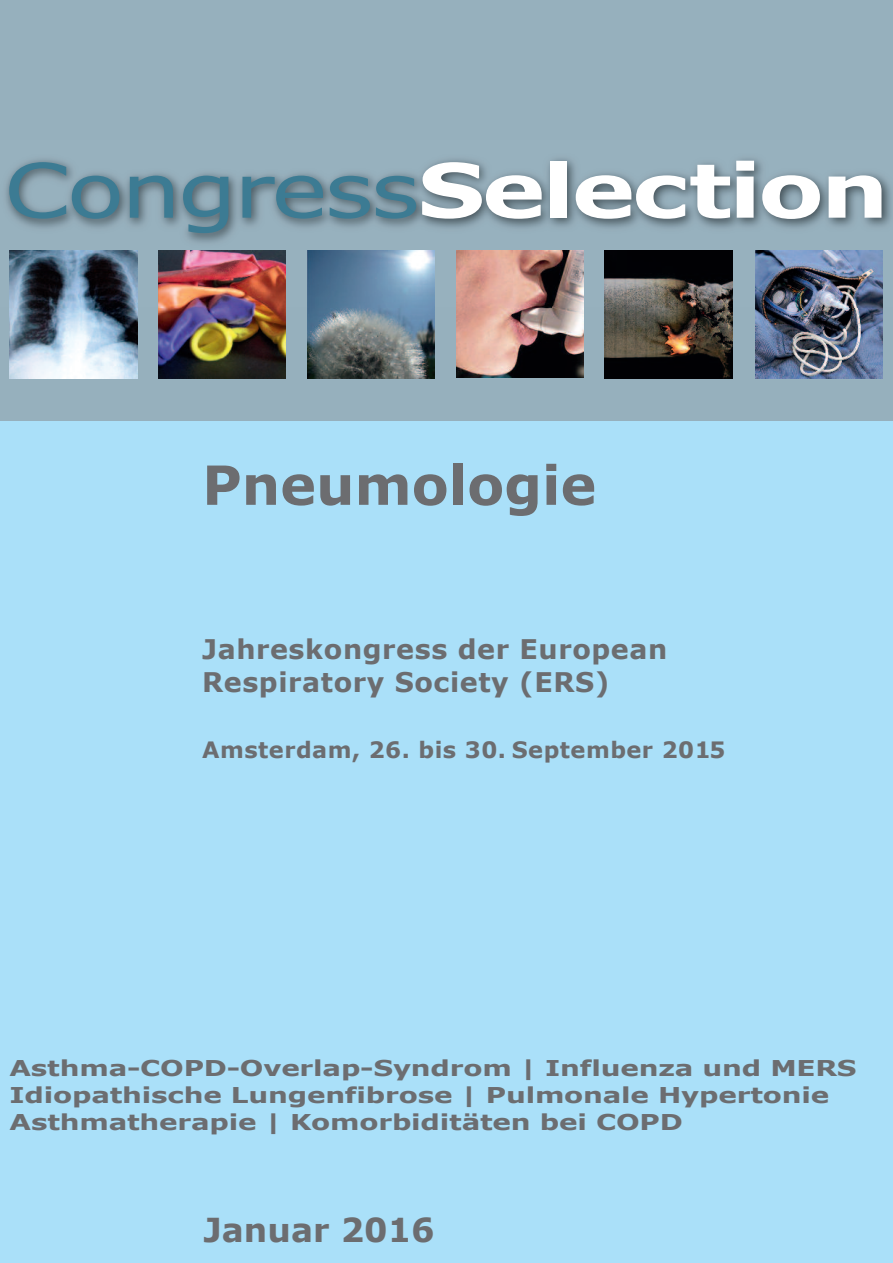
<style>
.page{position:relative;width:893px;height:1263px;background:#fff}
.page>*{position:absolute;margin:0;border:0;box-sizing:border-box;transform-origin:0 0}
.t1{font:700 75px "Verdana";letter-spacing:-.035em;color:#fff;scale:1.28 1}
.t2{font:700 54px "Verdana";color:#6c6d70}
.t3{font:700 33px "Verdana";color:#6c6d70}
.t4{font:700 27px/33px "Verdana";letter-spacing:.02em;color:#6c6d70}
.t5{font:700 22.5px "Verdana";letter-spacing:.02em;color:#6c6d70}
.t6{font:700 21.75px/27.2px "Verdana";letter-spacing:-.005em;color:#6c6d70;scale:1.28 1}
.s1{font-weight:400;color:#3c7b93}
</style>
<div class="page">
<div style="left:0;top:398px;width:893px;height:865px;background:#aae0f9"></div>
<div style="left:0;top:0;width:893px;height:421px;background:#96b0bd"></div>
<img style="left:10px;top:308px;width:127px;height:70px">
<img style="left:158px;top:308px;width:128px;height:70px">
<img style="left:307px;top:308px;width:128px;height:70px">
<img style="left:456px;top:308px;width:128px;height:70px">
<img style="left:605px;top:308px;width:127px;height:70px">
<img style="left:755px;top:308px;width:128px;height:70px">
<img style="left:6px;top:158px;width:885px;height:150px">
<img style="left:10px;top:250px;width:127px;height:58px">
<img style="left:158px;top:250px;width:128px;height:58px">
<img style="left:435px;top:250px;width:1px;height:58px">
<img style="left:307px;top:250px;width:128px;height:58px">
<img style="left:456px;top:250px;width:128px;height:58px">
<img style="left:605px;top:250px;width:127px;height:58px">
<img style="left:755px;top:250px;width:128px;height:58px">
<h1 class="t1" style="left:4px;top:142px;width:693px"><span class="s1">Congress</span>Selection</h1>
<h2 class="t2" style="left:202px;top:450px;width:396px">Pneumologie</h2>
<p class="t4" style="left:202px;top:631px;width:467px">Jahreskongress der European<br>Respiratory Society (ERS)</p>
<p class="t5" style="left:202px;top:735px;width:525px">Amsterdam, 26. bis 30. September 2015</p>
<p class="t6" style="left:10px;top:1053px;width:663px">Asthma-COPD-Overlap-Syndrom | Influenza und MERS<br>Idiopathische Lungenfibrose | Pulmonale Hypertonie<br>Asthmatherapie | Komorbiditäten bei COPD</p>
<h3 class="t3" style="left:204px;top:1209px;width:232px">Januar 2016</h3>
</div>
